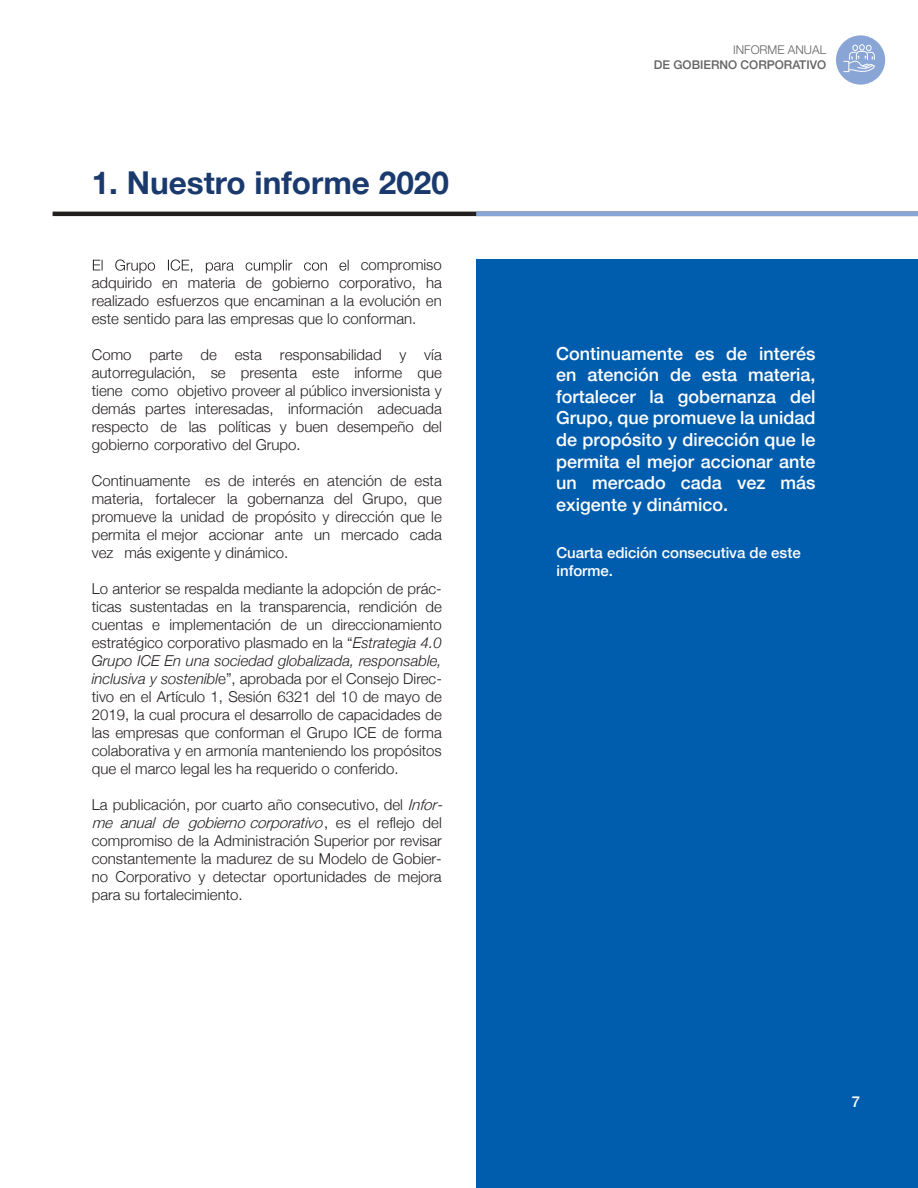
<style>
.page{position:relative;width:918px;height:1188px;background:#fff}
.page>*{position:absolute;margin:0;border:0;box-sizing:border-box;transform-origin:0 0}
.t1{font:700 31.5px "Helvetica Neue";color:#1a3a6e}
.t2{font:500 18px/21.6px "Helvetica Neue";color:#fff;text-align:justify}
.t3{font:300 15px/18px "Helvetica Neue";color:#241f1f;text-align:justify}
.t4{font:500 15px/18px "Helvetica Neue";color:#fff}
.t5{font:500 12px "Helvetica Neue";color:#656365}
.t6{font:300 12px "Helvetica Neue";color:#656365}
.s1{font-style:italic}
</style>
<div class="page">
<svg style="left:93px;top:260px;width:256px;height:13px"></svg>
<div style="left:476px;top:260px;width:442px;height:928px;background:#005dae"></div>
<hr style="left:53px;top:212px;width:865px;height:4px;background:#241f1f">
<hr style="left:476px;top:212px;width:442px;height:4px;background:#88a5d6">
<div style="left:836px;top:35px;width:49px;height:50px;background:#88a5d6;border-radius:50%"></div>
<div style="left:859px;top:44px;width:6px;height:7px;border:1px solid #fff;border-radius:50%"></div>
<div style="left:843px;top:61px;width:6px;height:11px;border:1px solid #fff"></div>
<svg style="left:848px;top:45px;width:27px;height:27px"></svg>
<h1 class="t1" style="left:92px;top:158px;width:359px">1. Nuestro informe 2020</h1>
<p class="t3" style="left:92px;top:255px;width:352px;text-indent:269px">compromiso adquirido en materia de gobierno corporativo, ha realizado esfuerzos que encaminan a la evolución en este sentido para las empresas que lo conforman.</p>
<p class="t3" style="left:92px;top:345px;width:352px">Como parte de esta responsabilidad y vía autorregulación, se presenta este informe que tiene como objetivo proveer al público inversionista y demás partes interesadas, información adecuada respecto de las políticas y buen desempeño del gobierno corporativo del Grupo.</p>
<p class="t3" style="left:92px;top:471px;width:352px">Continuamente es de interés en atención de esta materia, fortalecer la gobernanza del Grupo, que promueve la unidad de propósito y dirección que le permita el mejor accionar ante un mercado cada vez más exigente y dinámico.</p>
<p class="t3" style="left:92px;top:579px;width:352px">Lo anterior se respalda mediante la adopción de prác&shy;ticas sustentadas en la transparencia, rendición de cuentas e implementación de un direccionamiento estratégico corporativo plasmado en la “<span class="s1">Estrategia 4.0<br>Grupo ICE En una sociedad globalizada, responsable, inclusiva y sostenibl</span>e”, aprobada por el Consejo Direc&shy;tivo en el Artículo 1, Sesión 6321 del 10 de mayo de 2019, la cual procura el desarrollo de capacidades de las empresas que conforman el Grupo ICE de forma colaborativa y en armonía manteniendo los propósitos que el marco legal les ha requerido o conferido.</p>
<p class="t3" style="left:92px;top:795px;width:357px;text-align:left">La publicación, por cuarto año consecutivo, del <span class="s1">Infor&shy;me anual de gobiernocorporativo</span>, e s e l r e f l e j o d e l compromiso de la Administración Superior por revisar constantemente la madurez de su Modelo de Gobier&shy;no Corporativo y detectar oportunidades de mejora para su fortalecimiento.</p>
<p class="t6" style="left:733px;top:40px;width:94px">INFORME ANUAL</p>
<p class="t5" style="left:654px;top:55px;width:174px">DE GOBIERNO CORPORATIVO</p>
<p class="t2" style="left:556px;top:341px;width:261px">Continuamente es de interés en atención de esta materia, fortalecer la gobernanza del Grupo, que promueve la unidad de propósito y dirección que le permita el mejor accionar ante un mercado cada vez más exigente y dinámico.</p>
<p class="t4" style="left:556px;top:543px;width:246px">Cuarta edición consecutiva de este informe.</p>
<p class="t4" style="left:852px;top:1091px;width:10px">7</p>
</div>
